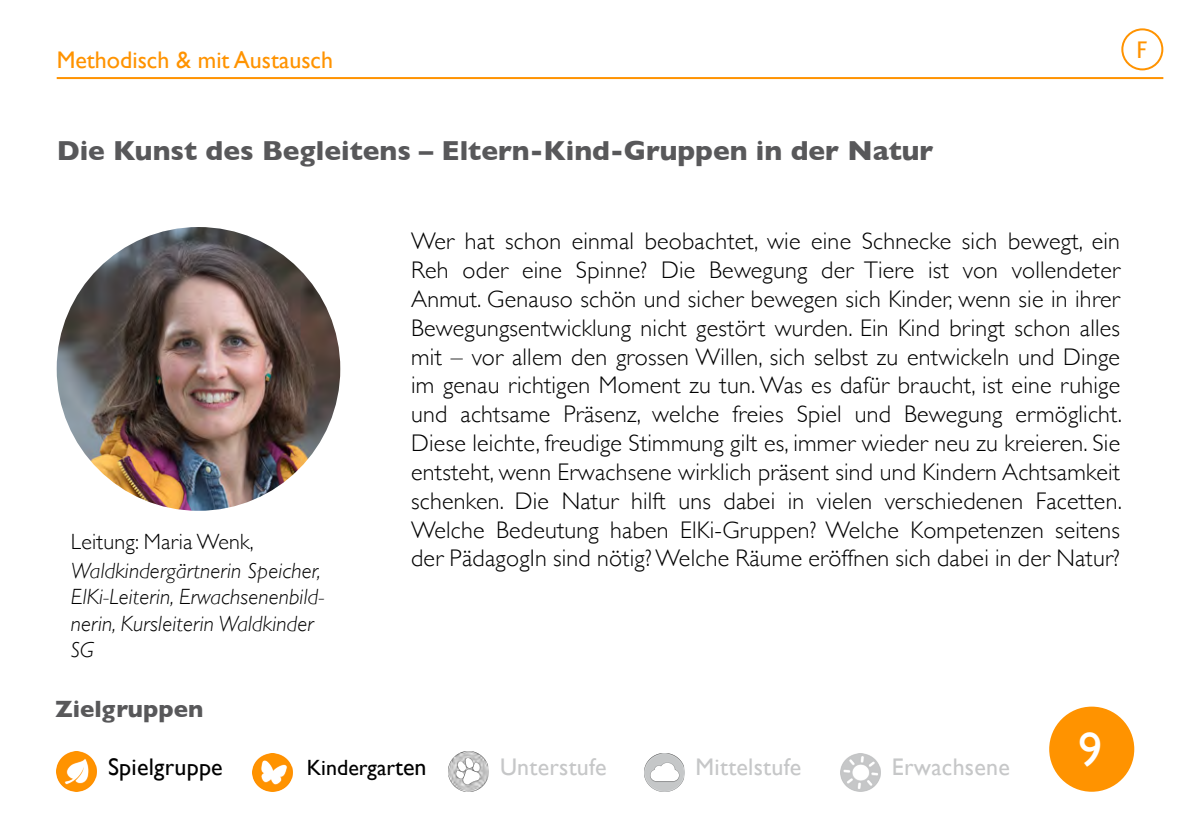
<style>
.page{position:relative;width:1191px;height:840px;background:#fff}
.page>*{position:absolute;margin:0;border:0;box-sizing:border-box;transform-origin:0 0}
.t1{font:48px "Gill Sans";color:#fff}
.t2{font:700 28px "Gill Sans";color:#58585a}
.t3{font:300 24px/28.8px "Gill Sans";letter-spacing:.01em;color:#000;text-align:justify}
.t4{font:24px "Gill Sans";letter-spacing:.01em;color:#c6c7c8}
.t5{font:24px "Gill Sans";color:#ff9300}
.t6{font:700 24px "Gill Sans";color:#58585a}
.t7{font:24px "Gill Sans";letter-spacing:.01em;color:#000}
.t8{font:24px "Meta Pro";color:#ff9300}
.t9{font:italic 300 22px/26.4px "Gill Sans";letter-spacing:.01em;color:#000}
.t10{font:300 22px "Gill Sans";letter-spacing:.01em;color:#000}
.t11{font:22px "Gill Sans";color:#000}
.s1{font-size:24px}
</style>
<div class="page">
<hr style="left:57px;top:77px;width:1106px;height:2px;background:#ff9300">
<img style="left:57px;top:227px;width:283px;height:283px;border-radius:142px">
<img style="left:448px;top:751px;width:40px;height:40px">
<img style="left:253px;top:753px;width:40px;height:38px">
<img style="left:644px;top:753px;width:40px;height:38px">
<img style="left:840px;top:753px;width:40px;height:38px">
<img style="left:57px;top:751px;width:40px;height:40px">
<div style="left:1121px;top:28px;width:42px;height:42px;border:2px solid #ff9300;border-radius:50%"></div>
<div style="left:1049px;top:706px;width:85px;height:85px;background:#ff9300;border-radius:50%"></div>
<p class="t5" style="left:57px;top:46px;width:278px">Methodisch &amp; mit Austausch</p>
<p class="t8" style="left:1136px;top:32px;width:12px">F</p>
<p class="t2" style="left:57px;top:128px;width:878px">Die Kunst des Begleitens – Eltern-Kind-Gruppen in der Natur</p>
<p class="t10" style="left:71px;top:524px;width:184px">Leitung: Maria Wenk,</p>
<p class="t9" style="left:71px;top:557px;width:255px">Waldkindergärtnerin Speicher,<br>ElKi-Leiterin, Erwachsenenbild&shy;nerin, Kursleiterin Waldkinder<br>SG</p>
<p class="t3" style="left:411px;top:226px;width:712px">Wer hat schon einmal beobachtet, wie eine Schnecke sich bewegt, ein Reh oder eine Spinne? Die Bewegung der Tiere ist von vollendeter Anmut. Genauso schön und sicher bewegen sich Kinder, wenn sie in ihrer Bewegungsentwicklung nicht gestört wurden. Ein Kind bringt schon alles mit – vor allem den grossen Willen, sich selbst zu entwickeln und Dinge im genau richtigen Moment zu tun. Was es dafür braucht, ist eine ruhige und achtsame Präsenz, welche freies Spiel und Bewegung ermöglicht.<br>Diese leichte, freudige Stimmung gilt es, immer wieder neu zu kreieren. Sie entsteht, wenn Erwachsene wirklich präsent sind und Kindern Achtsamkeit schenken. Die Natur hilft uns dabei in vielen verschiedenen Facetten.<br>Welche Bedeutung haben ElKi-Gruppen? Welche Kompetenzen seitens der PädagogIn sind nötig? Welche Räume eröffnen sich dabei in der Natur?</p>
<p class="t6" style="left:55px;top:689px;width:149px">Zielgruppen</p>
<p class="t7" style="left:108px;top:752px;width:116px">Spielgruppe</p>
<p class="t11" style="left:307px;top:754px;width:121px">Kindergar<span class="s1">ten</span></p>
<p class="t4" style="left:500px;top:752px;width:108px">Unterstufe</p>
<p class="t4" style="left:695px;top:752px;width:107px">Mittelstufe</p>
<p class="t4" style="left:892px;top:752px;width:119px">Erwachsene</p>
<h1 class="t1" style="left:1078px;top:720px;width:25px">9</h1>
</div>
